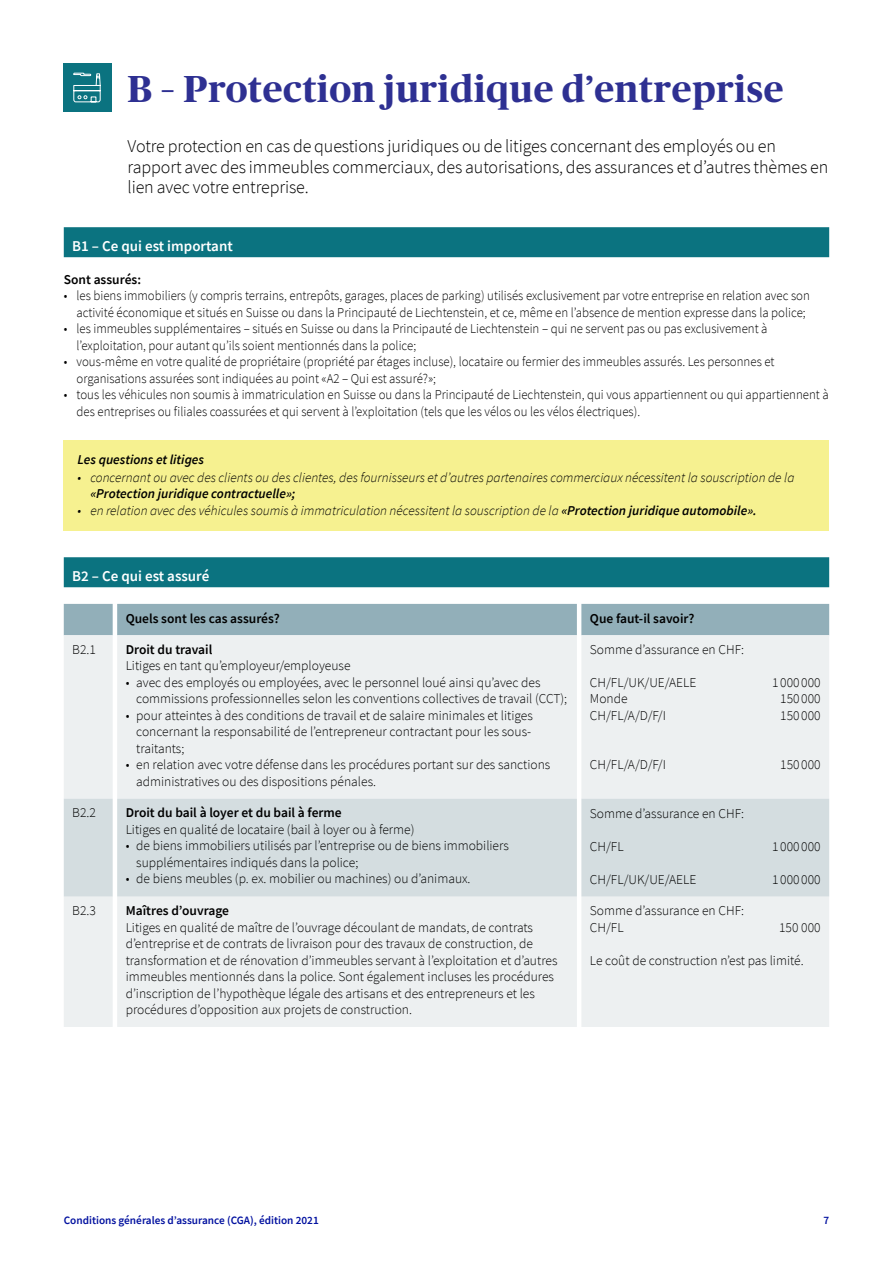
<style>
.page{position:relative;width:893px;height:1263px;background:#fff}
.page>*{position:absolute;margin:0;border:0;box-sizing:border-box;transform-origin:0 0}
.t1{font:700 37.5px "Publico Headline";letter-spacing:.02em;color:#2e3092}
.t2{font:300 18px/20.7px "Source Sans Pro";letter-spacing:-.005em;color:#000}
.t3{font:600 15px "Source Sans Pro";color:#fff}
.t4{font:300 13.5px/16.5px "Source Sans Pro";color:#000}
.t5{font:300 13.5px/16.5px "Source Sans Pro";color:#000;scale:.95 1}
.t6{font:italic 300 13.5px "Source Sans Pro";color:#000}
.t7{font:600 13.5px "Source Sans Pro";color:#000}
.t8{font:italic 600 13.5px "Source Sans Pro";color:#000}
.t9{font:600 11.25px "Source Sans Pro";color:#00109f}
.s1{font-weight:600}
</style>
<div class="page">
<div style="left:64px;top:227px;width:765px;height:30px;background:#0b7380"></div>
<div style="left:64px;top:557px;width:765px;height:30px;background:#0b7380"></div>
<div style="left:64px;top:604px;width:765px;height:31px;background:#92afb9"></div>
<div style="left:64px;top:635px;width:765px;height:392px;background:#edf0f1"></div>
<div style="left:64px;top:799px;width:765px;height:97px;background:#d4dde0"></div>
<div style="left:64px;top:64px;width:48px;height:48px;background:#0b7380"></div>
<svg style="left:73px;top:73px;width:28px;height:29px"></svg>
<div style="left:64px;top:440px;width:765px;height:91px;background:#f6f190"></div>
<h1 class="t1" style="left:128px;top:62px;width:657px">B – Protection juridique d’entreprise</h1>
<h2 class="t2" style="left:128px;top:136px;width:702px">Votre protection en cas de questions juridiques ou de litiges concernant des employés ou en rapport avec des immeubles commerciaux, des autorisations, des assurances et d’autres thèmes en lien avec votre entreprise.</h2>
<p class="t3" style="left:72px;top:236px;width:162px">B1 – Ce qui est important</p>
<p class="t7" style="left:64px;top:270px;width:79px">Sont assurés:</p>
<p class="t5" style="left:77px;top:288px;width:773px;text-indent:-13px">• les biens immobiliers (y compris terrains, entrepôts, garages, places de parking) utilisés exclusivement par votre entreprise en relation avec son activité économique et situés en Suisse ou dans la Principauté de Liechtenstein, et ce, même en l’absence de mention expresse dans la police;</p>
<p class="t5" style="left:77px;top:321px;width:729px;text-indent:-13px">• les immeubles supplémentaires – situés en Suisse ou dans la Principauté de Liechtenstein – qui ne servent pas ou pas exclusivement à l’exploitation, pour autant qu’ils soient mentionnés dans la police;</p>
<p class="t5" style="left:77px;top:354px;width:736px;text-indent:-13px">• vous-même en votre qualité de propriétaire (propriété par étages incluse), locataire ou fermier des immeubles assurés. Les personnes et organisations assurées sont indiquées au point «A2 – Qui est assuré?»;</p>
<p class="t5" style="left:77px;top:387px;width:793px;text-indent:-13px">• tous les véhicules non soumis à immatriculation en Suisse ou dans la Principauté de Liechtenstein, qui vous appartiennent ou qui appartiennent à des entreprises ou filiales coassurées et qui servent à l’exploitation (tels que les vélos ou les vélos électriques).</p>
<p class="t8" style="left:78px;top:451px;width:128px">Les questions et litiges</p>
<p class="t6" style="left:78px;top:469px;width:718px">• concernant ou avec des clients ou des clientes, des fournisseurs et d’autres partenaires commerciaux nécessitent la souscription de la</p>
<p class="t8" style="left:90px;top:485px;width:207px">«Protection juridique contractuelle»;</p>
<p class="t6" style="left:78px;top:502px;width:681px">• en relation avec des véhicules soumis à immatriculation nécessitent la souscription de la <span class="s1">«Protection juridique automobile».</span></p>
<p class="t3" style="left:72px;top:566px;width:139px">B2 – Ce qui est assuré</p>
<p class="t7" style="left:126px;top:609px;width:156px">Quels sont les cas assurés?</p>
<p class="t7" style="left:590px;top:609px;width:106px">Que faut-il savoir?</p>
<p class="t4" style="left:72px;top:641px;width:25px">B2.1</p>
<p class="t7" style="left:126px;top:640px;width:88px">Droit du travail</p>
<p class="t4" style="left:126px;top:658px;width:226px">Litiges en tant qu’employeur/employeuse</p>
<p class="t4" style="left:136px;top:674px;width:432px;text-indent:-11px">• avec des employés ou employées, avec le personnel loué ainsi qu’avec des commissions professionnelles selon les conventions collectives de travail (CCT);</p>
<p class="t4" style="left:136px;top:707px;width:398px;text-indent:-11px">• pour atteintes à des conditions de travail et de salaire minimales et litiges concernant la responsabilité de l’entrepreneur contractant pour les sous&shy;traitants;</p>
<p class="t4" style="left:136px;top:757px;width:416px;text-indent:-11px">• en relation avec votre défense dans les procédures portant sur des sanctions administratives ou des dispositions pénales.</p>
<p class="t4" style="left:590px;top:641px;width:156px">Somme d’assurance en CHF:</p>
<p class="t4" style="left:590px;top:674px;width:108px">CH/FL/UK/UE/AELE</p>
<p class="t4" style="left:772px;top:674px;width:50px">1 000 000</p>
<p class="t4" style="left:590px;top:691px;width:39px">Monde</p>
<p class="t4" style="left:780px;top:691px;width:42px">150 000</p>
<p class="t4" style="left:590px;top:707px;width:78px">CH/FL/A/D/F/I</p>
<p class="t4" style="left:780px;top:707px;width:42px">150 000</p>
<p class="t4" style="left:590px;top:757px;width:78px">CH/FL/A/D/F/I</p>
<p class="t4" style="left:780px;top:757px;width:42px">150 000</p>
<p class="t4" style="left:72px;top:804px;width:25px">B2.2</p>
<p class="t7" style="left:126px;top:804px;width:218px">Droit du bail à loyer et du bail à ferme</p>
<p class="t4" style="left:126px;top:821px;width:290px">Litiges en qualité de locataire (bail à loyer ou à ferme)</p>
<p class="t4" style="left:136px;top:837px;width:374px;text-indent:-11px">• de biens immobiliers utilisés par l’entreprise ou de biens immobiliers supplémentaires indiqués dans la police;</p>
<p class="t4" style="left:126px;top:870px;width:346px">• de biens meubles (p. ex. mobilier ou machines) ou d’animaux.</p>
<p class="t4" style="left:72px;top:902px;width:25px">B2.3</p>
<p class="t7" style="left:126px;top:902px;width:105px">Maîtres d’ouvrage</p>
<p class="t4" style="left:126px;top:919px;width:433px">Litiges en qualité de maître de l’ouvrage découlant de mandats, de contrats d’entreprise et de contrats de livraison pour des travaux de construction, de transformation et de rénovation d’immeubles servant à l’exploitation et d’autres immeubles mentionnés dans la police. Sont également incluses les procédures d’inscription de l’hypothèque légale des artisans et des entrepreneurs et les procédures d’opposition aux projets de construction.</p>
<p class="t4" style="left:590px;top:805px;width:156px">Somme d’assurance en CHF:</p>
<p class="t4" style="left:590px;top:838px;width:35px">CH/FL</p>
<p class="t4" style="left:772px;top:838px;width:50px">1 000 000</p>
<p class="t4" style="left:590px;top:871px;width:108px">CH/FL/UK/UE/AELE</p>
<p class="t4" style="left:772px;top:871px;width:50px">1 000 000</p>
<p class="t4" style="left:590px;top:902px;width:156px">Somme d’assurance en CHF:<br>CH/FL</p>
<p class="t4" style="left:779px;top:919px;width:43px">150 000</p>
<p class="t4" style="left:590px;top:952px;width:215px">Le coût de construction n’est pas limité.</p>
<p class="t9" style="left:64px;top:1213px;width:257px">Conditions générales d’assurance (CGA), édition 2021</p>
<p class="t9" style="left:823px;top:1213px;width:7px">7</p>
</div>
